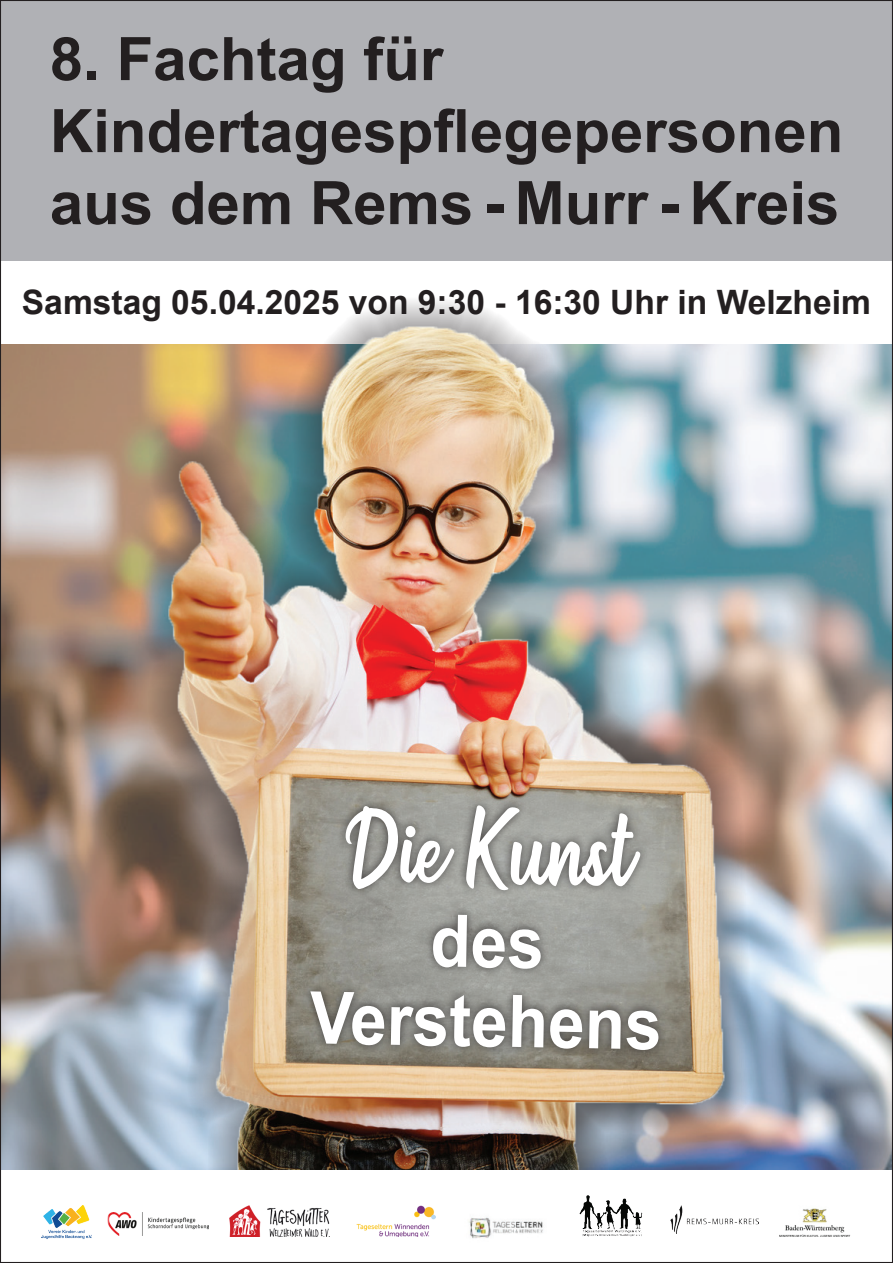
<style>
.page{position:relative;width:893px;height:1263px;background:#fff}
.page>*{position:absolute;margin:0;border:0;box-sizing:border-box;transform-origin:0 0}
.t1{font:128.7px "Westhouse";color:#fff;scale:.91 1}
.t2{font:700 72.6px/79.2px "Arial";color:#fff;text-align:center;scale:.91 1}
.t3{font:700 60px "Arial";color:#231f20}
.t4{font:700 33.6px "Arial";color:#231f20}
</style>
<div class="page">
<div style="left:0;top:0;width:893px;height:261px;background:#b0b1b5"></div>
<img style="left:2px;top:345px;width:889px;height:825px">
<div style="left:139px;top:297px;width:615px;height:902px;background:#231f20;opacity:.75"></div>
<img style="left:168px;top:326px;width:556px;height:844px">
<svg style="left:301px;top:794px;width:371px;height:266px;background:#8a8a84"></svg>
<div style="left:162px;top:1170px;width:718px;height:79px;background:#fff"></div>
<img style="left:110px;top:1212px;width:98px;height:24px">
<img style="left:469px;top:1217px;width:74px;height:22px">
<img style="left:779px;top:1208px;width:72px;height:28px">
<img style="left:357px;top:1205px;width:78px;height:31px">
<img style="left:42px;top:1205px;width:49px;height:34px">
<img style="left:579px;top:1195px;width:64px;height:41px">
<img style="left:670px;top:1205px;width:89px;height:28px">
<img style="left:229px;top:1205px;width:101px;height:32px">
<p class="t3" style="left:50px;top:17px;width:395px">8. Fachtag für</p>
<p class="t3" style="left:50px;top:89px;width:795px">Kindertagespflegepersonen</p>
<p class="t3" style="left:50px;top:161px;width:791px">aus dem Rems - Murr - Kreis</p>
<p class="t4" style="left:22px;top:279px;width:851px">Samstag 05.04.2025 von 9:30 - 16:30 Uhr in Welzheim</p>
<p class="t1" style="left:348px;top:789px;width:314px;rotate:1deg">Die Kunst</p>
<p class="t2" style="left:312px;top:900px;width:388px;rotate:1deg">des<br>Verstehens</p>
</div>
